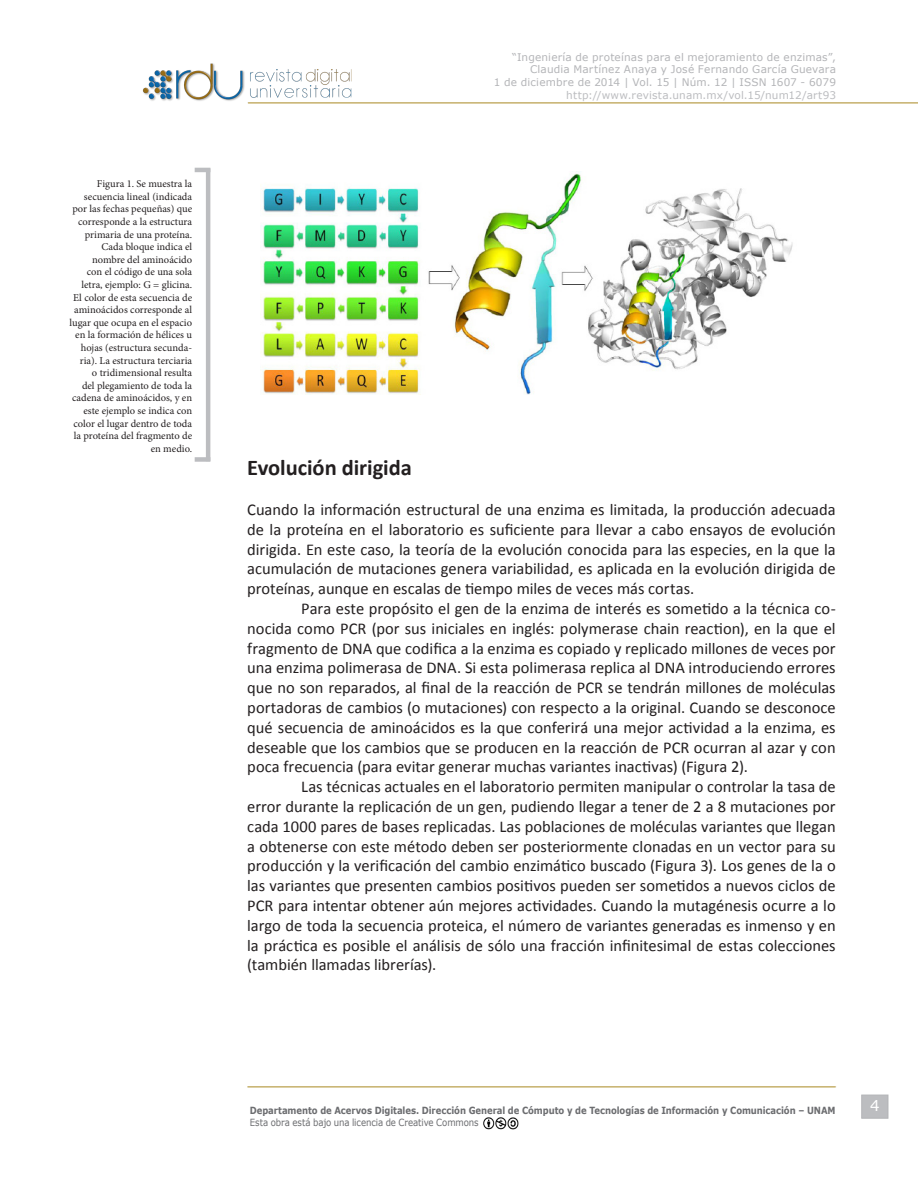
<style>
.page{position:relative;width:918px;height:1188px;background:#fff}
.page>*{position:absolute;margin:0;border:0;box-sizing:border-box;transform-origin:0 0}
.subtitulo_2_de_texto{font:700 22.5px "Calibri";letter-spacing:-.005em;color:#231f20}
.subtitulo_2_de_texto-2{font:16.5px/19.8px "Calibri";letter-spacing:-.005em;color:#231f20;text-align:justify}
.t1{font:15px "Verdana";color:#fff}
.epigrafe{font:10.5px/12.6px "Minion Pro";color:#231f20;text-align:right}
.t2{font:10.5px/12.6px "Verdana";letter-spacing:.015em;color:#b4b5b8;text-align:right}
.t3{font:10.5px "Verdana";letter-spacing:.015em;color:#bcbdc0}
.t4{font:700 9.9px "Verdana";letter-spacing:-.01em;color:#6c6d70;scale:.86 1}
.t5{font:9.9px "Verdana";letter-spacing:-.01em;color:#6c6d70;scale:.87 1}
</style>
<div class="page">
<div style="left:861px;top:1095px;width:27px;height:24px;background:#bcbdc0"></div>
<img style="left:142px;top:63px;width:210px;height:38px">
<hr style="left:247px;top:102px;width:671px;height:2px;background:#cbb87c">
<hr style="left:248px;top:103px;width:670px;height:1px;background:#ba9b32">
<hr style="left:247px;top:1086px;width:589px;height:2px;background:#cab677">
<hr style="left:248px;top:1087px;width:588px;height:1px;background:#ba9b32">
<img style="left:483px;top:1117px;width:36px;height:13px">
<img style="left:261px;top:171px;width:532px;height:224px">
<hr style="left:206px;top:168px;width:4px;height:293px;background:#bcbdc0">
<div style="left:195px;top:457px;width:15px;height:5px;background:#bcbdc0"></div>
<hr style="left:195px;top:168px;width:15px;height:4px;background:#bcbdc0">
<p class="epigrafe" style="left:70px;top:178px;width:124px">Figura 1. Se muestra la secuencia lineal (indicada por las fechas pequeñas) que corresponde a la estructura primaria de una proteína.<br>Cada bloque indica el nombre del aminoácido<br>con el código de una sola letra, ejemplo: G = glicina.<br>El color de esta secuencia de aminoácidos corresponde al lugar que ocupa en el espacio en la formación de hélices u hojas (estructura secunda&shy;ria). La estructura terciaria<br>o tridimensional resulta<br>del plegamiento de toda la cadena de aminoácidos, y en este ejemplo se indica con color el lugar dentro de toda la proteína del fragmento de en medio.</p>
<p class="t2" style="left:494px;top:51px;width:344px">“Ingeniería de proteínas para el mejoramiento de enzimas”,<br>Claudia Martínez Anaya y José Fernando García Guevara<br>1 de diciembre de 2014 | Vol. 15 | Núm. 12 | ISSN 1607 - 6079</p>
<p class="t3" style="left:566px;top:88px;width:271px">http://www.revista.unam.mx/vol.15/num12/art93</p>
<p class="subtitulo_2_de_texto" style="left:247px;top:454px;width:166px">Evolución dirigida</p>
<p class="subtitulo_2_de_texto-2" style="left:247px;top:500px;width:590px">Cuando la información estructural de una enzima es limitada, la producción adecuada de la proteína en el laboratorio es suficiente para llevar a cabo ensayos de evolución dirigida. En este caso, la teoría de la evolución conocida para las especies, en la que la acumulación de mutaciones genera variabilidad, es aplicada en la evolución dirigida de proteínas, aunque en escalas de tiempo miles de veces más cortas.</p>
<p class="subtitulo_2_de_texto-2" style="left:247px;top:599px;width:590px;text-indent:54px">Para este propósito el gen de la enzima de interés es sometido a la técnica co&shy;nocida como PCR (por sus iniciales en inglés: polymerase chain reaction), en la que el fragmento de DNA que codifica a la enzima es copiado y replicado millones de veces por una enzima polimerasa de DNA. Si esta polimerasa replica al DNA introduciendo errores que no son reparados, al final de la reacción de PCR se tendrán millones de moléculas portadoras de cambios (o mutaciones) con respecto a la original. Cuando se desconoce qué secuencia de aminoácidos es la que conferirá una mejor actividad a la enzima, es deseable que los cambios que se producen en la reacción de PCR ocurran al azar y con poca frecuencia (para evitar generar muchas variantes inactivas) (Figura 2).</p>
<p class="subtitulo_2_de_texto-2" style="left:247px;top:777px;width:590px;text-indent:54px">Las técnicas actuales en el laboratorio permiten manipular o controlar la tasa de error durante la replicación de un gen, pudiendo llegar a tener de 2 a 8 mutaciones por cada 1000 pares de bases replicadas. Las poblaciones de moléculas variantes que llegan a obtenerse con este método deben ser posteriormente clonadas en un vector para su producción y la verificación del cambio enzimático buscado (Figura 3). Los genes de la o las variantes que presenten cambios positivos pueden ser sometidos a nuevos ciclos de PCR para intentar obtener aún mejores actividades. Cuando la mutagénesis ocurre a lo largo de toda la secuencia proteica, el número de variantes generadas es inmenso y en la práctica es posible el análisis de sólo una fracción infinitesimal de estas colecciones (también llamadas librerías).</p>
<p class="t4" style="left:250px;top:1103px;width:683px">Departamento de Acervos Digitales. Dirección General de Cómputo y de Tecnologías de Información y Comunicación – UNAM</p>
<p class="t5" style="left:250px;top:1115px;width:265px">Esta obra está bajo una licencia de Creative Commons</p>
<p class="t1" style="left:870px;top:1096px;width:11px">4</p>
</div>
